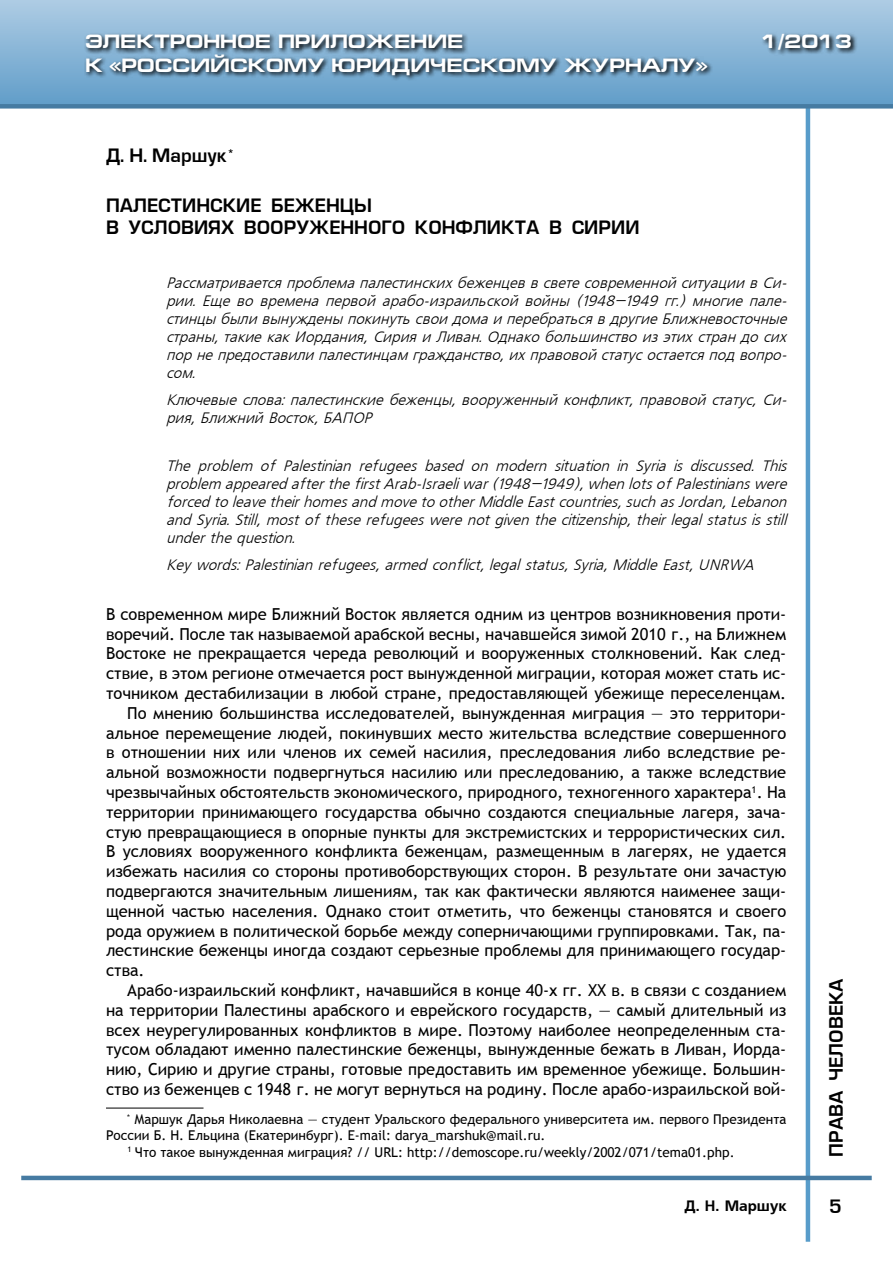
<style>
.page{position:relative;width:893px;height:1263px;background:#fff}
.page>*{position:absolute;margin:0;border:0;box-sizing:border-box;transform-origin:0 0}
.t1{font:700 19.5px "Europe Ext";color:#fff}
.t2{font:18px/22.2px "Europe Demi Normal";color:#000}
.t3{font:16.5px "Trebuchet MS";color:#000}
.t4{font:italic 15px/18px "Free Set Cyrillic";color:#000;text-align:justify}
.t5{font:15px "Free Set Bold Cyrillic";color:#000}
.t6{font:13.5px "Trebuchet MS";color:#000}
</style>
<div class="page">
<hr style="left:806px;top:91px;width:4px;height:1151px;background:#589cca">
<hr style="left:21px;top:1176px;width:851px;height:4px;background:#467ba2">
<div style="left:0;top:0;width:893px;height:106px;background:linear-gradient(to bottom,#aecce4,#619dc9)"></div>
<div style="left:0;top:104px;width:893px;height:5px;background:#467ba2"></div>
<svg style="left:84px;top:31px;width:774px;height:50px;background:#6b90ac"></svg>
<hr style="left:106px;top:1108px;width:97px;height:1px;background:#000">
<p class="t1" style="left:85px;top:31px;width:380px">ЭЛЕКТРОННОЕ ПРИЛОЖЕНИЕ</p>
<p class="t1" style="left:761px;top:31px;width:92px">1/2013</p>
<p class="t1" style="left:85px;top:54px;width:624px">К «РОССИЙСКОМУ ЮРИДИЧЕСКОМУ ЖУРНАЛУ»</p>
<p class="t2" style="left:106px;top:145px;width:137px">Д. Н. Маршук<sup>*</sup><sup>1</sup></p>
<p class="t2" style="left:106px;top:194px;width:535px">Палестинские беженцы<br>в условиях вооруженного конфликта в Сирии</p>
<p class="t4" style="left:166px;top:274px;width:626px">Рассматриваетсяпроблемапалестинскихбеженцеввсветесовременной ситуации вСи&shy;рии. Еще во времена первой арабо-израильской войны (1948–1949 гг.) многие пале&shy;стинцы были вынуждены покинутьсвои домаи перебратьсявдругиеБлижневосточные страны,такиекакИордания,Сирияи Ливан.Однакобольшинствоизэтихстрандосих порнепредоставили палестинцам гражданство,ихправовой статусостаетсяпод вопро&shy;сом.</p>
<p class="t4" style="left:166px;top:391px;width:626px">Ключевые слова: палестинские беженцы, вооруженный конфликт, правовой статус, Си&shy;рия,Ближний Восток,БАПОР</p>
<p class="t4" style="left:166px;top:457px;width:626px">The problem of Palestinian refugees based on modern situation in Syria is discussed. This problem appearedafterthefirstArab-Israeliwar(1948–1949),whenlotsofPalestinianswere forcedtoleavetheirhomesandmovetootherMiddleEastcountries,suchasJordan,Lebanon andSyria.Still,mostoftheserefugeeswerenotgiventhecitizenship,theirlegalstatusisstill underthequestion.</p>
<p class="t4" style="left:166px;top:556px;width:593px">Keywords:Palestinianrefugees,armedconflict,legalstatus,Syria,MiddleEast,UNRWA</p>
<p class="t3" style="left:106px;top:604px;width:682px">В современном мире Ближний Восток является одним из центров возникновения проти-</p>
<p class="t3" style="left:106px;top:624px;width:682px">воречий. После так называемой арабской весны, начавшейся зимой 2010 г., на Ближнем</p>
<p class="t3" style="left:106px;top:644px;width:682px">Востоке не прекращается череда революций и вооруженных столкновений. Как след-</p>
<p class="t3" style="left:106px;top:664px;width:682px">ствие, в этом регионе отмечается рост вынужденной миграции, которая может стать ис-</p>
<p class="t3" style="left:106px;top:683px;width:682px">точником дестабилизации в любой стране, предоставляющей убежище переселенцам.</p>
<p class="t3" style="left:127px;top:703px;width:661px">По мнению большинства исследователей, вынужденная миграция — это территори-</p>
<p class="t3" style="left:106px;top:723px;width:682px">альное перемещение людей, покинувших место жительства вследствие совершенного</p>
<p class="t3" style="left:106px;top:743px;width:682px">в отношении них или членов их семей насилия, преследования либо вследствие ре-</p>
<p class="t3" style="left:106px;top:763px;width:682px">альной возможности подвергнуться насилию или преследованию, а также вследствие</p>
<p class="t3" style="left:106px;top:782px;width:682px">чрезвычайных обстоятельств экономического, природного, техногенного характера<sup>1</sup>. На</p>
<p class="t3" style="left:106px;top:802px;width:682px">территории принимающего государства обычно создаются специальные лагеря, зача-</p>
<p class="t3" style="left:106px;top:822px;width:682px">стую превращающиеся в опорные пункты для экстремистских и террористических сил.</p>
<p class="t3" style="left:106px;top:842px;width:682px">В условиях вооруженного конфликта беженцам, размещенным в лагерях, не удается</p>
<p class="t3" style="left:106px;top:862px;width:682px">избежать насилия со стороны противоборствующих сторон. В результате они зачастую</p>
<p class="t3" style="left:106px;top:881px;width:682px">подвергаются значительным лишениям, так как фактически являются наименее защи-</p>
<p class="t3" style="left:106px;top:901px;width:682px">щенной частью населения. Однако стоит отметить, что беженцы становятся и своего</p>
<p class="t3" style="left:106px;top:921px;width:682px">рода оружием в политической борьбе между соперничающими группировками. Так, па-</p>
<p class="t3" style="left:106px;top:941px;width:682px">лестинские беженцы иногда создают серьезные проблемы для принимающего государ-</p>
<p class="t3" style="left:106px;top:961px;width:40px">ства.</p>
<p class="t3" style="left:127px;top:980px;width:661px">Арабо-израильский конфликт, начавшийся в конце 40-х гг. XX в. в связи с созданием</p>
<p class="t3" style="left:106px;top:1000px;width:682px">на территории Палестины арабского и еврейского государств, — самый длительный из</p>
<p class="t3" style="left:106px;top:1020px;width:682px">всех неурегулированных конфликтов в мире. Поэтому наиболее неопределенным ста-</p>
<p class="t3" style="left:106px;top:1040px;width:682px">тусом обладают именно палестинские беженцы, вынужденные бежать в Ливан, Иорда-</p>
<p class="t3" style="left:106px;top:1060px;width:682px">нию, Сирию и другие страны, готовые предоставить им временное убежище. Большин-</p>
<p class="t3" style="left:106px;top:1079px;width:682px">ство из беженцев с 1948 г. не могут вернуться на родину. После арабо-израильской вой-</p>
<p class="t6" style="left:127px;top:1111px;width:661px"><sup>*</sup> Маршук Дарья Николаевна — студент Уральского федерального университета им. первого Президента</p>
<p class="t6" style="left:106px;top:1128px;width:441px">России Б. Н. Ельцина (Екатеринбург). E-mail: darya_marshuk@mail.ru.</p>
<p class="t6" style="left:127px;top:1144px;width:609px"><sup>1</sup> Что такое вынужденная миграция? // URL: http://demoscope.ru/weekly/2002/071/tema01.php.</p>
<p class="t5" style="left:685px;top:1197px;width:104px">Д. Н. Маршук</p>
<p class="t2" style="left:825px;top:1157px;width:180px;rotate:-90deg">права человека</p>
<p class="t2" style="left:829px;top:1195px;width:14px">5</p>
</div>
